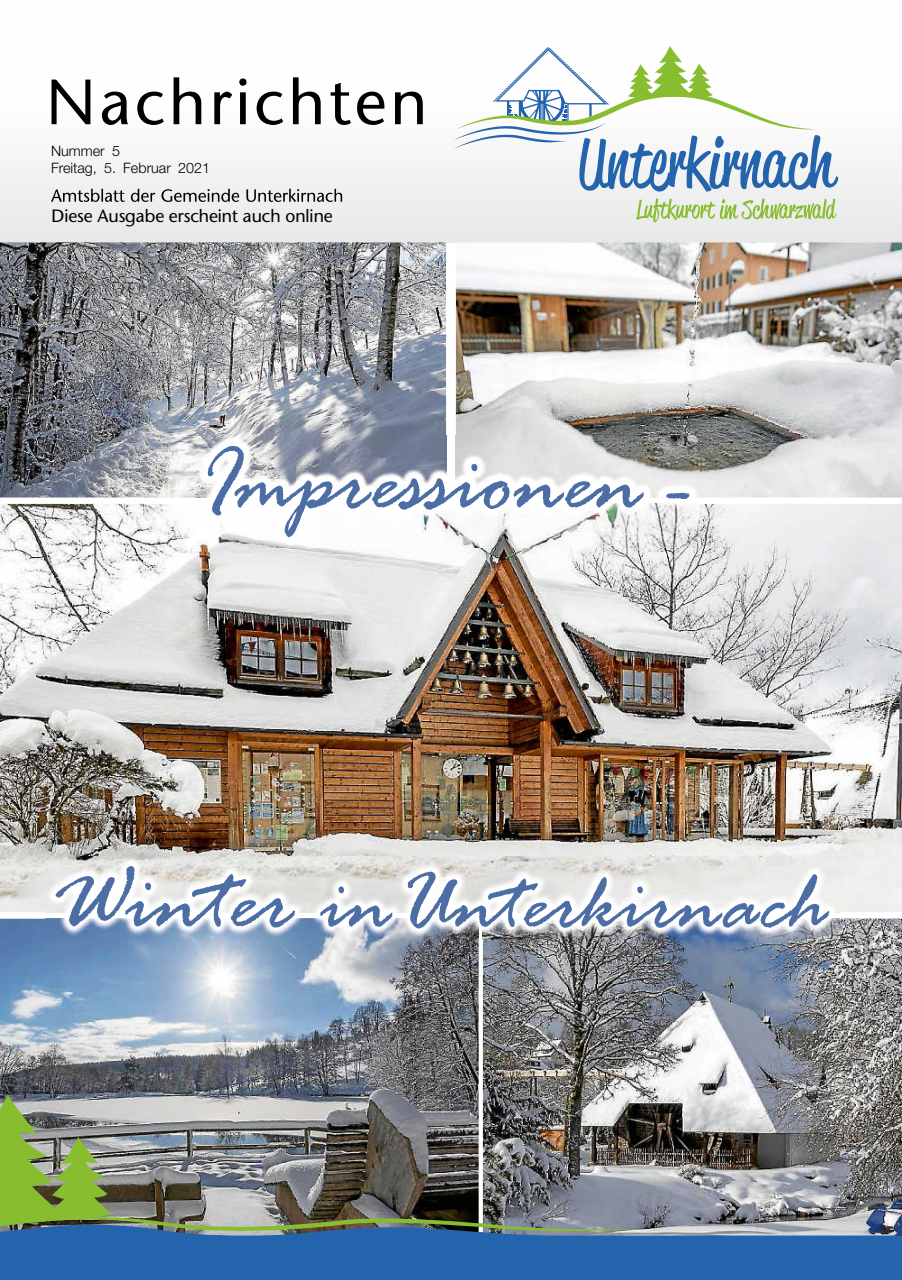
<style>
.page{position:relative;width:902px;height:1280px;background:#fff}
.page>*{position:absolute;margin:0;border:0;box-sizing:border-box;transform-origin:0 0}
.t1{font:italic 94.5px "Rage";color:#4c6ea4}
.t2{font:italic 87px "Rage";color:#4c6ea4}
.t3{font:500 17.55px "Stone Sans BQ";color:#000}
.t4{font:300 14.4px/17.2px "Helvetica Neue";color:#000}
.s1{font-size:94.5px}
</style>
<div class="page">
<div style="left:0;top:0;width:901px;height:242px;background:linear-gradient(to bottom,#fff,#ebecec)"></div>
<svg style="left:635px;top:198px;width:201px;height:24px;background:#ccddb0"></svg>
<svg style="left:453px;top:46px;width:385px;height:146px"></svg>
<svg style="left:51px;top:77px;width:371px;height:48px"></svg>
<svg style="left:51px;top:189px;width:291px;height:13px"></svg>
<img style="left:483px;top:918px;width:418px;height:307px">
<img style="left:0;top:919px;width:478px;height:175px">
<img style="left:0;top:504px;width:901px;height:408px">
<img style="left:456px;top:242px;width:445px;height:255px">
<img style="left:0;top:242px;width:446px;height:255px">
<img style="left:446px;top:436px;width:10px;height:44px">
<img style="left:613px;top:497px;width:86px;height:7px">
<img style="left:198px;top:504px;width:501px;height:43px">
<img style="left:456px;top:436px;width:243px;height:61px">
<img style="left:198px;top:436px;width:248px;height:61px">
<img style="left:46px;top:912px;width:276px;height:7px">
<img style="left:394px;top:912px;width:128px;height:26px">
<img style="left:483px;top:918px;width:356px;height:20px">
<img style="left:46px;top:919px;width:432px;height:19px">
<img style="left:46px;top:856px;width:793px;height:56px">
<div style="left:0;top:1225px;width:901px;height:55px;background:#2464ac"></div>
<img style="left:0;top:1094px;width:643px;height:144px">
<p class="t4" style="left:51px;top:142px;width:160px">Nummer 5<br>Freitag, 5. Februar 2021</p>
<p class="t3" style="left:51px;top:205px;width:283px">Diese Ausgabe erscheint auch online</p>
<h1 class="t1" style="left:199px;top:431px;width:492px">Impressionen -</h1>
<h2 class="t2" style="left:51px;top:857px;width:777px"><span class="s1">Winter</span> inUnterkirnach</h2>
</div>
